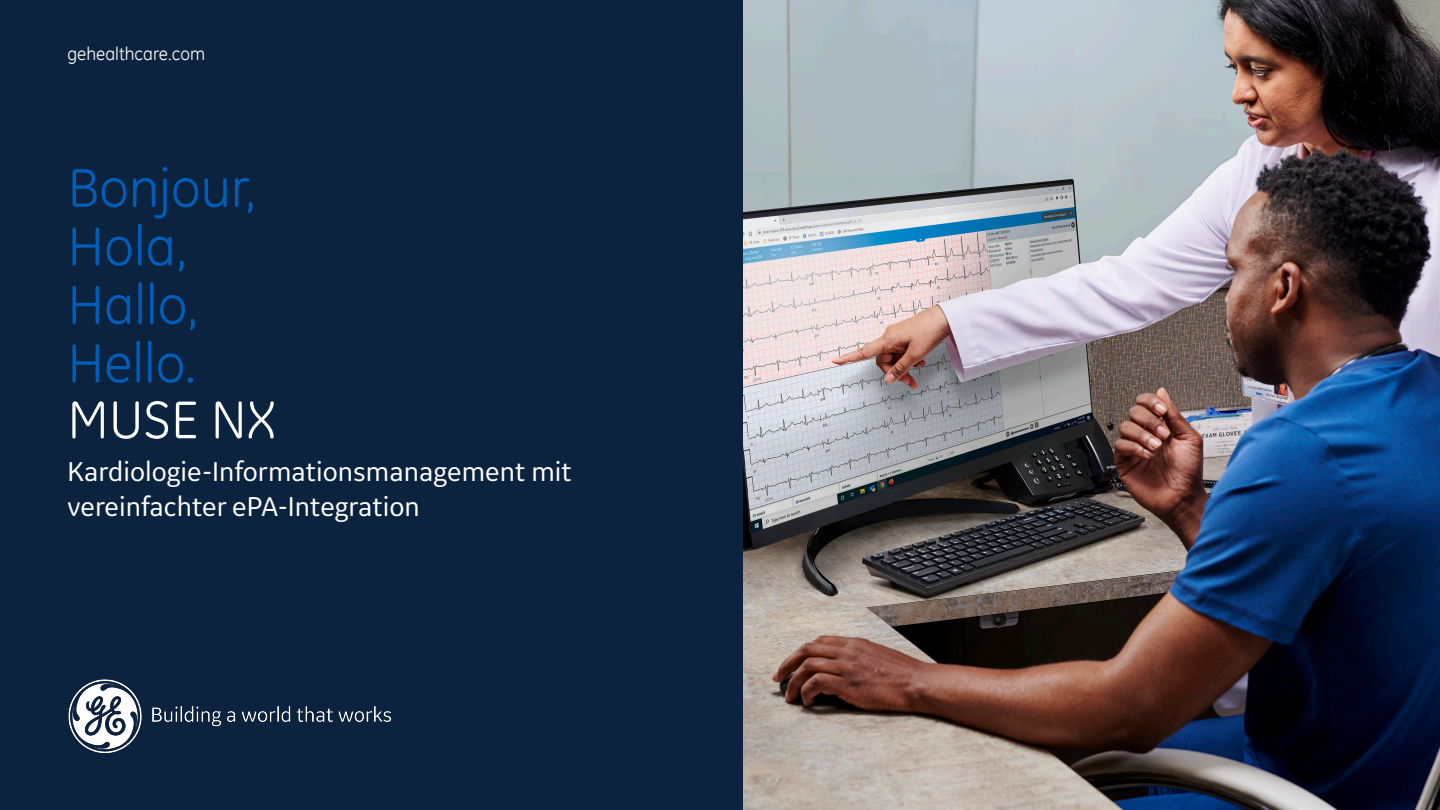
<style>
.page{position:relative;width:1440px;height:810px;background:#fff}
.page>*{position:absolute;margin:0;border:0;box-sizing:border-box;transform-origin:0 0}
.t1{font:55.5px/58.5px "GE Inspira";color:#005eb8}
.t2{font:54px "GE Inspira";color:#fff}
.t3{font:28.5px/35.2px "GE Inspira Sans";color:#fff}
.t4{font:18px "GE Inspira";color:#fff}
</style>
<div class="page">
<img style="left:742px;top:0;width:698px;height:810px">
<div style="left:0;top:0;width:742px;height:810px;background:#0c2340"></div>
<img style="left:68px;top:679px;width:324px;height:74px">
<p class="t4" style="left:68px;top:42px;width:139px">gehealthcare.com</p>
<p class="t1" style="left:68px;top:157px;width:190px">Bonjour,<br>Hola,<br>Hallo,<br>Hello.</p>
<p class="t2" style="left:68px;top:385px;width:210px">MUSE NX</p>
<p class="t3" style="left:68px;top:453px;width:506px">Kardiologie-Informationsmanagement mit vereinfachter ePA-Integration</p>
</div>
